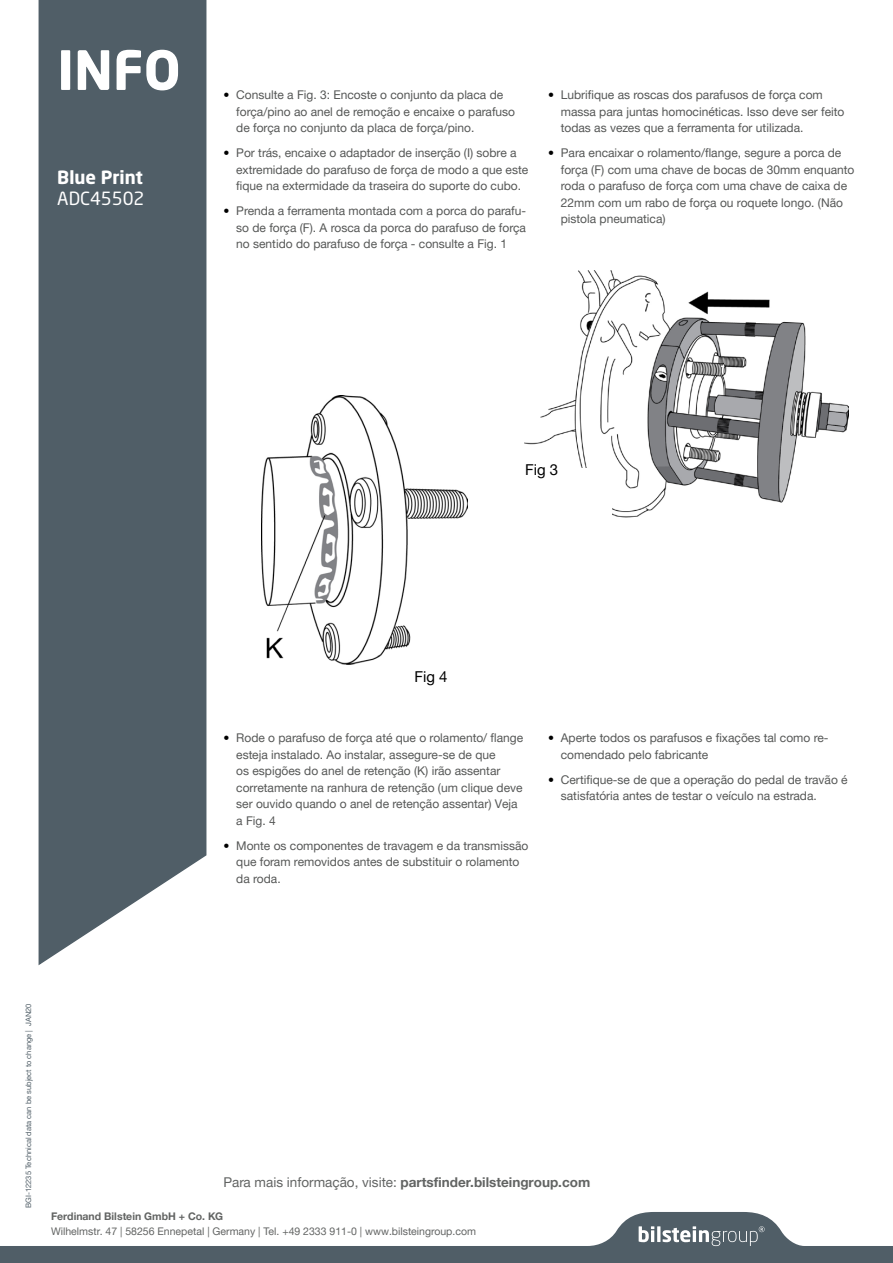
<style>
.page{position:relative;width:893px;height:1263px;background:#fff}
.page>*{position:absolute;margin:0;border:0;box-sizing:border-box;transform-origin:0 0}
.t1{font:700 53.55px "Neo Sans Pro";color:#fff}
.t2{font:700 18px "Neo Sans Pro";color:#fff}
.t3{font:18px "Neo Sans Pro";color:#fff}
.t4{font:15px "Helvetica Neue World 55 Roman";color:#000}
.t5{font:700 13.5px "Helvetica Neue World 75";color:#626463}
.t6{font:12px/16.5px "Helvetica Neue World 55 Roman";color:#555756}
.t7{font:10.5px "Helvetica Neue World 55 Roman";color:#626463}
.t8{font:700 10.5px "Helvetica Neue World 75";color:#626463}
.t9{font:7.5px "Helvetica Neue World 55 Roman";color:#505e67}
.s1{color:#000}
.s2{font-family:"Helvetica Neue World 55 Roman";font-weight:400}
</style>
<div class="page">
<div style="left:38px;top:0;width:169px;height:966px;background:#505e67"></div>
<img style="left:524px;top:271px;width:324px;height:247px">
<img style="left:261px;top:395px;width:206px;height:270px">
<svg style="left:0;top:1212px;width:893px;height:51px"></svg>
<svg style="left:639px;top:1226px;width:126px;height:20px"></svg>
<div style="left:525px;top:468px;width:86px;height:63px;background:#fff"></div>
<h1 class="t1" style="left:57px;top:36px;width:125px">INFO</h1>
<h2 class="t2" style="left:57px;top:166px;width:87px">Blue Print</h2>
<h2 class="t3" style="left:57px;top:187px;width:89px">ADC45502</h2>
<p class="t6" style="left:236px;top:87px;width:280px;text-indent:-13px"><span class="s1">•</span> Consulte a Fig. 3: Encoste o conjunto da placa de força/pino ao anel de remoção e encaixe o parafuso de força no conjunto da placa de força/pino.</p>
<p class="t6" style="left:236px;top:145px;width:293px;text-indent:-13px"><span class="s1">•</span> Por trás, encaixe o adaptador de inserção (I) sobre a extremidade do parafuso de força de modo a que este fique na extermidade da traseira do suporte do cubo.</p>
<p class="t6" style="left:236px;top:203px;width:291px;text-align:justify;text-indent:-13px"><span class="s1">•</span> Prenda a ferramenta montada com a porca do parafu&shy;so de força (F). A rosca da porca do parafuso de força no sentido do parafuso de força - consulte a Fig. 1</p>
<p class="t6" style="left:561px;top:87px;width:285px;text-indent:-13px"><span class="s1">•</span> Lubrifique as roscas dos parafusos de força com massa para juntas homocinéticas. Isso deve ser feito todas as vezes que a ferramenta for utilizada.</p>
<p class="t6" style="left:561px;top:145px;width:295px;text-indent:-13px"><span class="s1">•</span> Para encaixar o rolamento/flange, segure a porca de força (F) com uma chave de bocas de 30mm enquanto roda o parafuso de força com uma chave de caixa de 22mm com um rabo de força ou roquete longo. (Não pistola pneumatica)</p>
<p class="t4" style="left:525px;top:461px;width:35px">Fig 3</p>
<p class="t4" style="left:415px;top:668px;width:35px">Fig 4</p>
<p class="t6" style="left:236px;top:730px;width:289px;text-indent:-13px"><span class="s1">•</span> Rode o parafuso de força até que o rolamento/ flange esteja instalado. Ao instalar, assegure-se de que<br>os espigões do anel de retenção (K) irão assentar corretamente na ranhura de retenção (um clique deve ser ouvido quando o anel de retenção assentar) Veja a Fig. 4</p>
<p class="t6" style="left:236px;top:837px;width:294px;text-indent:-13px"><span class="s1">•</span> Monte os componentes de travagem e da transmissão que foram removidos antes de substituir o rolamento da roda.</p>
<p class="t6" style="left:561px;top:730px;width:269px;text-indent:-13px"><span class="s1">•</span> Aperte todos os parafusos e fixações tal como re&shy;comendado pelo fabricante</p>
<p class="t6" style="left:561px;top:771px;width:288px;text-indent:-13px"><span class="s1">•</span> Certifique-se de que a operação do pedal de travão é satisfatória antes de testar o veículo na estrada.</p>
<p class="t9" style="left:24px;top:1208px;width:206px;rotate:-90deg">BGI-12235 Technical data can be subject to change | JAN20</p>
<p class="t5" style="left:223px;top:1175px;width:368px"><span class="s2">Para mais informação, visite:</span> partsfinder.bilsteingroup.com</p>
<p class="t8" style="left:51px;top:1210px;width:174px">Ferdinand Bilstein GmbH + Co. KG</p>
<p class="t7" style="left:51px;top:1225px;width:426px">Wilhelmstr. 47 | 58256 Ennepetal | Germany | Tel. +49 2333 911-0 | www.bilsteingroup.com</p>
</div>
